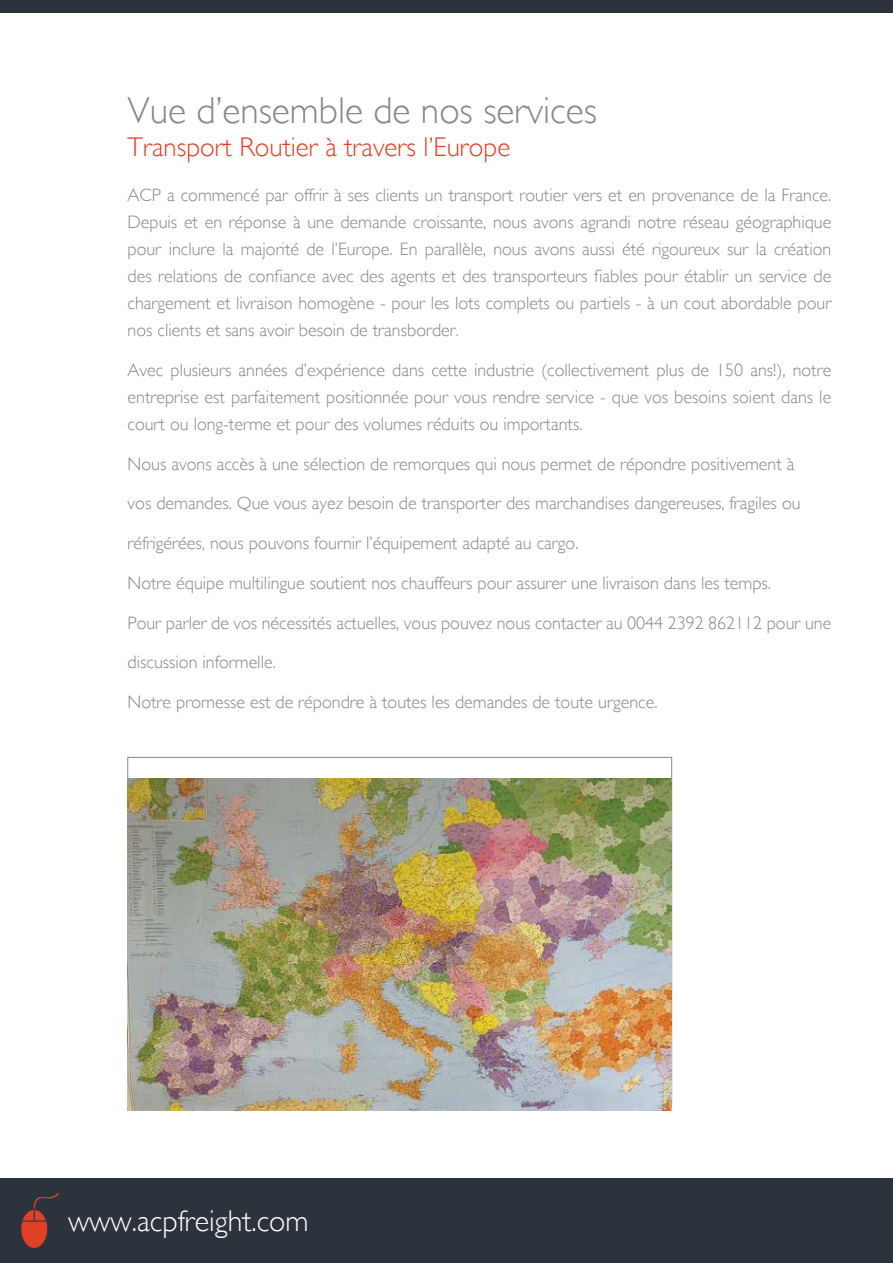
<style>
.page{position:relative;width:893px;height:1263px;background:#fff}
.page>*{position:absolute;margin:0;border:0;box-sizing:border-box;transform-origin:0 0}
.t1{font:300 37.5px "Gill Sans";color:#888787}
.t2{font:300 30px "Gill Sans";color:#fff}
.t3{font:300 27px "Gill Sans";color:#df4026}
.t4{font:300 18px/27px "Gill Sans";color:#888787;text-align:justify}
</style>
<div class="page">
<div style="left:0;top:0;width:893px;height:13px;background:#2d333d"></div>
<div style="left:0;top:1178px;width:893px;height:85px;background:#2d333d"></div>
<svg style="left:21px;top:1193px;width:38px;height:55px"></svg>
<div style="left:128px;top:757px;width:544px;height:345px;background:#fff;border:1px solid #888787"></div>
<img style="left:128px;top:779px;width:544px;height:331px">
<h1 class="t1" style="left:128px;top:89px;width:471px">Vue d’ensemble de nos services</h1>
<h3 class="t3" style="left:128px;top:131px;width:384px">Transport Routier à travers l’Europe</h3>
<p class="t4" style="left:128px;top:182px;width:705px">ACP a commencé par offrir à ses clients un transport routier vers et en provenance de la France.<br>Depuis et en réponse à une demande croissante, nous avons agrandi notre réseau géographique pour inclure la majorité de l’Europe. En parallèle, nous avons aussi été rigoureux sur la création des relations de confiance avec des agents et des transporteurs fiables pour établir un service de chargement et livraison homogène - pour les lots complets ou partiels - à un cout abordable pour nos clients et sans avoir besoin de transborder.</p>
<p class="t4" style="left:128px;top:356px;width:705px">Avec plusieurs années d’expérience dans cette industrie (collectivement plus de 150 ans!), notre entreprise est parfaitement positionnée pour vous rendre service - que vos besoins soient dans le court ou long-terme et pour des volumes réduits ou importants.</p>
<p class="t4" style="left:128px;top:450px;width:668px">Nous avons accès à une sélection de remorques qui nous permet de répondre positivement à</p>
<p class="t4" style="left:128px;top:490px;width:674px">vos demandes. Que vous ayez besoin de transporter des marchandises dangereuses, fragiles ou</p>
<p class="t4" style="left:128px;top:530px;width:452px">réfrigérées, nous pouvons fournir l’équipement adapté au cargo.</p>
<p class="t4" style="left:128px;top:569px;width:645px">Notre équipe multilingue soutient nos chauffeurs pour assurer une livraison dans les temps.</p>
<p class="t4" style="left:128px;top:609px;width:705px">Pour parler de vos nécessités actuelles, vous pouvez nous contacter au 0044 2392 862112 pour une</p>
<p class="t4" style="left:128px;top:649px;width:150px">discussion informelle.</p>
<p class="t4" style="left:128px;top:689px;width:531px">Notre promesse est de répondre à toutes les demandes de toute urgence.</p>
<h2 class="t2" style="left:68px;top:1203px;width:242px">www.acpfreight.com</h2>
</div>
